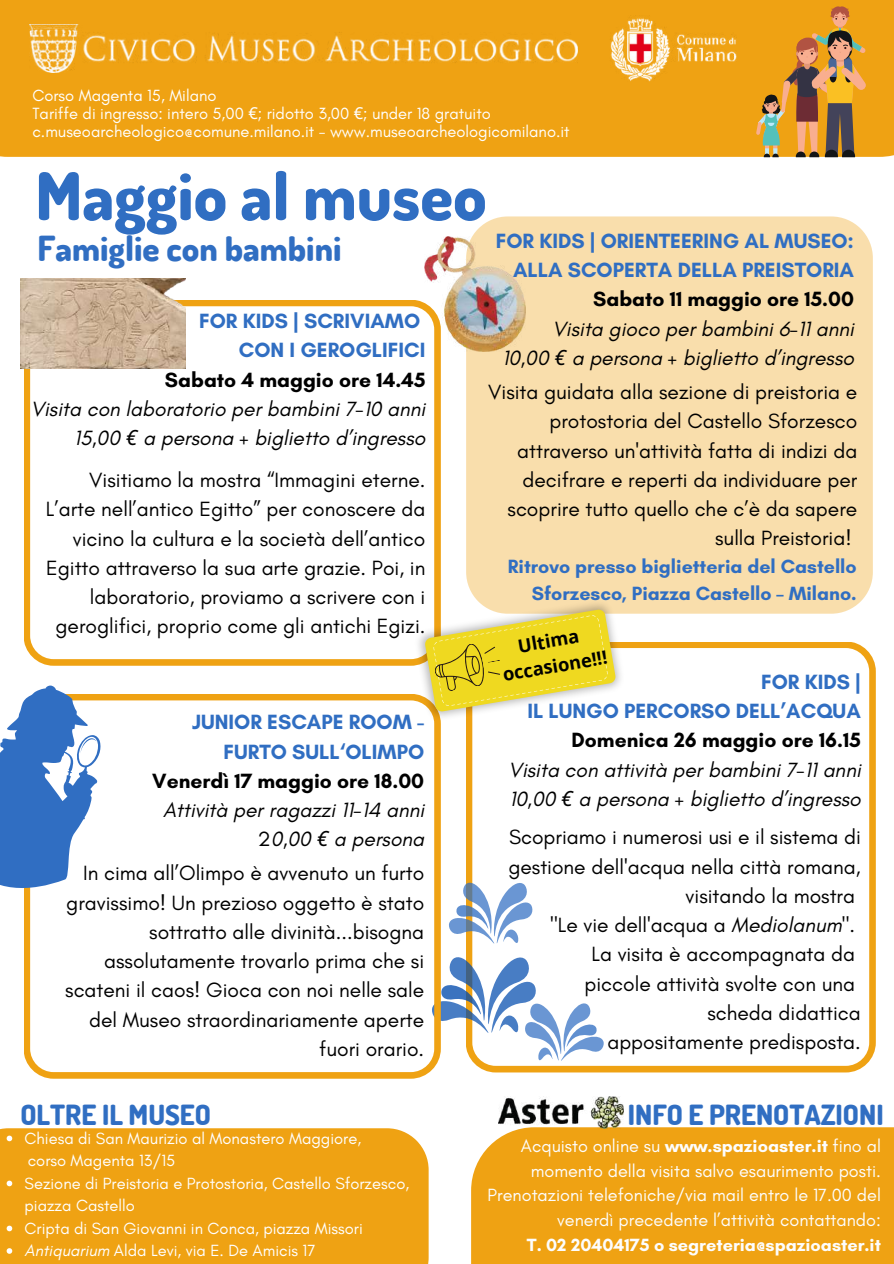
<style>
.page{position:relative;width:894px;height:1264px;background:#fff}
.page>*{position:absolute;margin:0;border:0;box-sizing:border-box;transform-origin:0 0}
.t1{font:800 66px "Dosis";color:#306ec2}
.t2{font:800 34.5px "Dosis";color:#306ec2}
.t3{font:800 27.75px "Dosis";color:#306ec2}
.t4{font:21px/29.2px "Glacial Indifference";color:#000;text-align:right}
.t5{font:italic 21px/29.2px "Glacial Indifference";color:#000;text-align:right}
.t6{font:700 21px/29.2px "Glacial Indifference";color:#306ec2;text-align:right}
.t7{font:700 21px "Glacial Indifference";color:#000}
.t8{font:700 19.5px/27px "Glacial Indifference";color:#306ec2;text-align:right}
.t9{font:700 18.3px/25.3px "Open Sans";color:#000;text-align:center}
.t10{font:18px/24.8px "Glacial Indifference";color:#fdfdfd;text-align:right}
.t11{font:700 18px "Glacial Indifference";color:#fdfdfd}
.t12{font:16.5px/22.5px "Glacial Indifference";color:#fff}
.s1{font-family:"Noto Sans"}
.s2{font-style:italic}
.s3{font-style:normal}
.s4{font-weight:700}
</style>
<div class="page">
<div style="left:0;top:0;width:893px;height:157px;background:#efa213"></div>
<img style="left:29px;top:25px;width:548px;height:47px">
<img style="left:610px;top:17px;width:127px;height:64px">
<svg style="left:755px;top:6px;width:110px;height:151px"></svg>
<div style="left:471px;top:1127px;width:422px;height:136px;background:#efa213"></div>
<div style="left:0;top:1128px;width:428px;height:135px;background:#efa213"></div>
<svg style="left:24px;top:300px;width:416px;height:365px"></svg>
<img style="left:20px;top:278px;width:166px;height:90px">
<img style="left:498px;top:1096px;width:125px;height:32px">
<svg style="left:7px;top:1135px;width:5px;height:6px"></svg>
<svg style="left:7px;top:1180px;width:5px;height:6px"></svg>
<svg style="left:7px;top:1225px;width:5px;height:6px"></svg>
<svg style="left:7px;top:1248px;width:5px;height:5px"></svg>
<div style="left:466px;top:216px;width:406px;height:397px;background:#f9deac"></div>
<svg style="left:466px;top:642px;width:409px;height:430px"></svg>
<svg style="left:440px;top:878px;width:166px;height:188px"></svg>
<img style="left:424px;top:237px;width:101px;height:114px">
<svg style="left:24px;top:694px;width:416px;height:384px"></svg>
<svg style="left:0;top:685px;width:102px;height:207px"></svg>
<img style="left:411px;top:596px;width:218px;height:129px">
<svg style="left:424px;top:608px;width:192px;height:104px"></svg>
<p class="t12" style="left:32px;top:86px;width:538px;line-height:18px">Corso Magenta 15, Milano<br>Tariffe di ingresso: intero 5,00 <span class="s1">€</span>; ridotto 3,00 <span class="s1">€</span>; under 18 gratuito c.museoarcheologico@comune.milano.it - www.museoarcheologicomilano.it</p>
<h1 class="t1" style="left:35px;top:152px;width:452px">Maggio al museo</h1>
<p class="t6" style="left:495px;top:226px;width:359px">FOR KIDS | ORIENTEERING AL MUSEO:<br>ALLA SCOPERTA DELLA PREISTORIA</p>
<p class="t7" style="left:593px;top:286px;width:262px">Sabato 11 maggio ore 15.00</p>
<p class="t5" style="left:502px;top:313px;width:353px">Visita gioco per bambini 6-11 anni<br>10,00 <span class="s1">€</span> a persona + biglietto d’ingresso</p>
<p class="t4" style="left:488px;top:377px;width:370px">Visita guidata alla sezione di preistoria e protostoria del Castello Sforzesco attraverso un'attività fatta di indizi da decifrare e reperti da individuare per scoprire tutto quello che c’è da sapere sulla Preistoria!</p>
<p class="t8" style="left:507px;top:552px;width:350px">Ritrovo presso biglietteria del Castello<br>Sforzesco, Piazza Castello – Milano.</p>
<h2 class="t2" style="left:38px;top:225px;width:305px">Famiglie con bambini</h2>
<p class="t6" style="left:199px;top:306px;width:228px">FOR KIDS | SCRIVIAMO<br>CON I GEROGLIFICI</p>
<p class="t7" style="left:165px;top:366px;width:262px">Sabato 4 maggio ore 14.45</p>
<p class="t5" style="left:31px;top:394px;width:396px">Visita con laboratorio per bambini 7-10 anni<br>15,00 <span class="s1">€</span> a persona + biglietto d’ingresso</p>
<p class="t4" style="left:46px;top:465px;width:381px">Visitiamo la mostra “Immagini eterne.<br>L’arte nell’antico Egitto” per conoscere da vicino la cultura e la società dell’antico Egitto attraverso la sua arte grazie. Poi, in laboratorio, proviamo a scrivere con i geroglifici, proprio come gli antichi Egizi.</p>
<p class="t9" style="left:496px;top:637px;width:107px;rotate:-10deg">Ultima occasione!!!</p>
<p class="t6" style="left:527px;top:666px;width:335px">FOR KIDS |<br>IL LUNGO PERCORSO DELL’ACQUA</p>
<p class="t7" style="left:571px;top:727px;width:291px">Domenica 26 maggio ore 16.15</p>
<p class="t5" style="left:508px;top:754px;width:353px;text-align:left">Visita con attività per bambini 7-11 anni<br>10,00 <span class="s1">€</span> a persona + biglietto d’ingresso</p>
<p class="t4" style="left:508px;top:822px;width:354px">Scopriamo i numerosi usi e il sistema di gestione dell'acqua nella città romana, visitando la mostra<br>"Le vie dell'acqua a <span class="s2">Mediolanum</span>".<br>La visita è accompagnata da<br>piccole attività svolte con una<br>scheda didattica<br>appositamente predisposta.</p>
<p class="t6" style="left:192px;top:707px;width:233px">JUNIOR ESCAPE ROOM -<br>FURTO SULL‘OLIMPO</p>
<p class="t7" style="left:152px;top:768px;width:273px">Venerdì 17 maggio ore 18.00</p>
<p class="t5" style="left:163px;top:795px;width:262px">Attività per ragazzi 11-14 anni<br><span class="s3">2</span>0,00 <span class="s1">€</span> a persona</p>
<p class="t4" style="left:65px;top:858px;width:360px">In cima all’Olimpo è avvenuto un furto gravissimo! Un prezioso oggetto è stato sottratto alle divinità...bisogna assolutamente trovarlo prima che si scateni il caos! Gioca con noi nelle sale del Museo straordinariamente aperte fuori orario.</p>
<h3 class="t3" style="left:20px;top:1096px;width:192px">OLTRE IL MUSEO</h3>
<p class="t12" style="left:25px;top:1126px;width:386px">Chiesa di San Maurizio al Monastero Maggiore,<br>corso Magenta 13/15<br>Sezione di Preistoria e Protostoria, Castello Sforzesco, piazza Castello<br>Cripta di San Giovanni in Conca, piazza Missori <span class="s2">Antiquarium</span> Alda Levi, via E. De Amicis 17</p>
<h3 class="t3" style="left:627px;top:1096px;width:257px">INFO E PRENOTAZIONI</h3>
<p class="t10" style="left:487px;top:1133px;width:395px">Acquisto online su <span class="s4">www.spazioaster.it</span> fino al momento della visita salvo esaurimento posti.<br>Prenotazioni telefoniche/via mail entro le 17.00 del venerdì precedente l’attività contattando:</p>
<p class="t11" style="left:526px;top:1233px;width:355px">T. 02 20404175 o segreteria@spazioaster.it</p>
</div>
